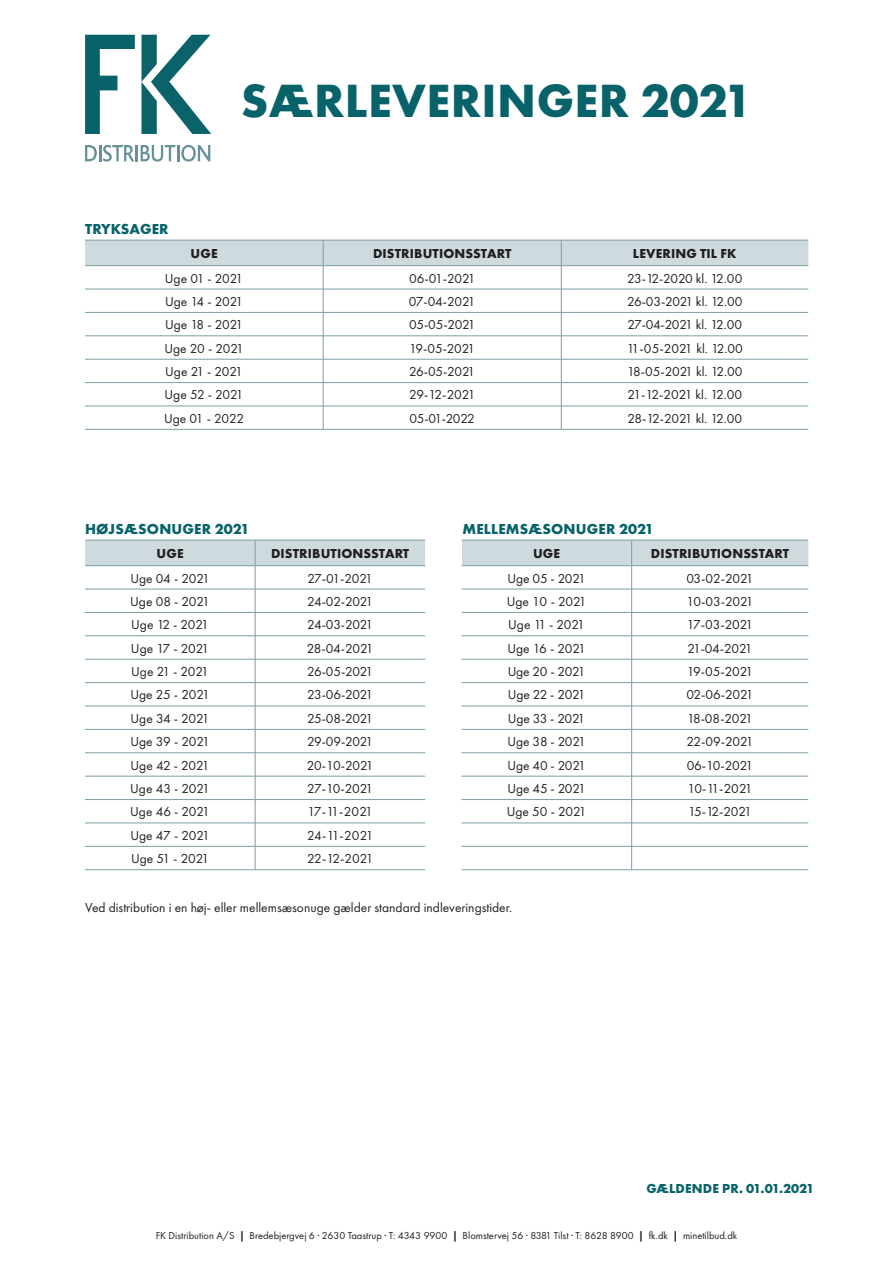
<style>
.page{position:relative;width:893px;height:1263px;background:#fff}
.page>*{position:absolute;margin:0;border:0;box-sizing:border-box;transform-origin:0 0}
.overskrift{font:700 48.45px "Futura PT";letter-spacing:.01em;color:#076369}
.M{font:700 15px "Futura PT";letter-spacing:.01em;color:#076369}
.Brødtekst{font:13.5px "Futura PT";letter-spacing:-.025em;color:#231f20}
.M-2{font:700 13.5px "Futura PT";letter-spacing:.01em;color:#231f20}
.lys_overskrift{font:13.5px "Futura PT";color:#231f20}
.Brødtekst-2{font:13.5px "Futura PT";color:#231f20}
.lys_overskrift-2{font:700 13.5px "Futura PT";letter-spacing:.01em;color:#076369}
.Brødtekst-3{font:13.5px "Futura PT";letter-spacing:-.005em;color:#231f20}
.Brødtekst-4{font:13.5px "Futura PT";letter-spacing:-.075em;color:#231f20}
.t1{font:10.5px "Futura PT";color:#231f20}
.s1{font-weight:700}
</style>
<div class="page">
<svg style="left:85px;top:240px;width:723px;height:189px"></svg>
<hr style="left:85px;top:429px;width:238px;height:1px;background:#7b9fa4">
<hr style="left:323px;top:429px;width:238px;height:1px;background:#7b9fa4">
<hr style="left:561px;top:429px;width:247px;height:1px;background:#7b9fa4">
<svg style="left:85px;top:540px;width:723px;height:330px"></svg>
<hr style="left:462px;top:869px;width:170px;height:1px;background:#7b9fa4">
<hr style="left:632px;top:869px;width:176px;height:1px;background:#7b9fa4">
<svg style="left:85px;top:35px;width:50px;height:99px"></svg>
<svg style="left:141px;top:35px;width:70px;height:99px"></svg>
<svg style="left:85px;top:145px;width:125px;height:17px"></svg>
<p class="M" style="left:85px;top:219px;width:85px">TRYKSAGER</p>
<p class="overskrift" style="left:241px;top:69px;width:513px">SÆRLEVERINGER 2021</p>
<p class="M-2" style="left:191px;top:245px;width:29px">UGE</p>
<p class="M-2" style="left:373px;top:245px;width:140px">DISTRIBUTIONSSTART</p>
<p class="M-2" style="left:633px;top:245px;width:105px">LEVERING TIL FK</p>
<p class="Brødtekst" style="left:165px;top:270px;width:80px">Uge 01 - 2021</p>
<p class="Brødtekst" style="left:409px;top:270px;width:68px">06-01-2021</p>
<p class="Brødtekst" style="left:627px;top:270px;width:117px">23-12-2020 kl. 12.00</p>
<p class="Brødtekst" style="left:165px;top:293px;width:80px">Uge 14 - 2021</p>
<p class="Brødtekst" style="left:409px;top:293px;width:68px">07-04-2021</p>
<p class="Brødtekst" style="left:627px;top:293px;width:117px">26-03-2021 kl. 12.00</p>
<p class="Brødtekst" style="left:165px;top:317px;width:80px">Uge 18 - 2021</p>
<p class="Brødtekst" style="left:409px;top:317px;width:68px">05-05-2021</p>
<p class="Brødtekst" style="left:627px;top:317px;width:116px">27-04-2021 kl. 12.00</p>
<p class="Brødtekst" style="left:164px;top:340px;width:81px">Uge 20 - 2021</p>
<p class="Brødtekst" style="left:409px;top:340px;width:68px">19-05-2021</p>
<p class="Brødtekst-3" style="left:627px;top:340px;width:117px">11-05-2021 kl. 12.00</p>
<p class="Brødtekst" style="left:165px;top:364px;width:79px">Uge 21 - 2021</p>
<p class="Brødtekst" style="left:409px;top:364px;width:67px">26-05-2021</p>
<p class="Brødtekst" style="left:627px;top:364px;width:117px">18-05-2021 kl. 12.00</p>
<p class="Brødtekst" style="left:165px;top:387px;width:81px">Uge 52 - 2021</p>
<p class="Brødtekst" style="left:409px;top:387px;width:68px">29-12-2021</p>
<p class="Brødtekst-4" style="left:627px;top:387px;width:116px">21-12-2021 kl. 12.00</p>
<p class="Brødtekst" style="left:164px;top:410px;width:81px">Uge 01 - 2022</p>
<p class="Brødtekst" style="left:410px;top:410px;width:67px">05-01-2022</p>
<p class="Brødtekst" style="left:627px;top:410px;width:116px">28-12-2021 kl. 12.00</p>
<p class="M" style="left:85px;top:519px;width:166px">HØJSÆSONUGER 2021</p>
<p class="M" style="left:463px;top:519px;width:193px">MELLEMSÆSONUGER 2021</p>
<p class="M-2" style="left:157px;top:545px;width:29px">UGE</p>
<p class="M-2" style="left:271px;top:545px;width:140px">DISTRIBUTIONSSTART</p>
<p class="M-2" style="left:533px;top:545px;width:29px">UGE</p>
<p class="M-2" style="left:651px;top:545px;width:140px">DISTRIBUTIONSSTART</p>
<p class="Brødtekst" style="left:130px;top:570px;width:81px">Uge 04 - 2021</p>
<p class="Brødtekst" style="left:307px;top:570px;width:67px">27-01-2021</p>
<p class="Brødtekst" style="left:508px;top:570px;width:80px">Uge 05 - 2021</p>
<p class="Brødtekst" style="left:686px;top:570px;width:69px">03-02-2021</p>
<p class="Brødtekst-2" style="left:130px;top:593px;width:81px">Uge 08 - 2021</p>
<p class="Brødtekst" style="left:307px;top:593px;width:67px">24-02-2021</p>
<p class="Brødtekst" style="left:507px;top:593px;width:81px">Uge 10 - 2021</p>
<p class="Brødtekst" style="left:687px;top:593px;width:68px">10-03-2021</p>
<p class="Brødtekst" style="left:131px;top:617px;width:79px">Uge 12 - 2021</p>
<p class="Brødtekst" style="left:307px;top:617px;width:67px">24-03-2021</p>
<p class="Brødtekst" style="left:508px;top:617px;width:78px">Uge 11 - 2021</p>
<p class="Brødtekst" style="left:687px;top:617px;width:68px">17-03-2021</p>
<p class="Brødtekst" style="left:131px;top:640px;width:80px">Uge 17 - 2021</p>
<p class="Brødtekst" style="left:307px;top:640px;width:68px">28-04-2021</p>
<p class="Brødtekst" style="left:507px;top:640px;width:80px">Uge 16 - 2021</p>
<p class="Brødtekst" style="left:687px;top:640px;width:67px">21-04-2021</p>
<p class="Brødtekst" style="left:131px;top:663px;width:79px">Uge 21 - 2021</p>
<p class="Brødtekst" style="left:307px;top:663px;width:67px">26-05-2021</p>
<p class="Brødtekst" style="left:508px;top:663px;width:79px">Uge 20 - 2021</p>
<p class="Brødtekst" style="left:687px;top:663px;width:68px">19-05-2021</p>
<p class="Brødtekst" style="left:130px;top:687px;width:81px">Uge 25 - 2021</p>
<p class="Brødtekst" style="left:307px;top:687px;width:67px">23-06-2021</p>
<p class="Brødtekst" style="left:508px;top:687px;width:79px">Uge 22 - 2021</p>
<p class="Brødtekst" style="left:686px;top:687px;width:69px">02-06-2021</p>
<p class="Brødtekst" style="left:131px;top:710px;width:81px">Uge 34 - 2021</p>
<p class="Brødtekst" style="left:307px;top:710px;width:67px">25-08-2021</p>
<p class="Brødtekst" style="left:508px;top:710px;width:79px">Uge 33 - 2021</p>
<p class="Brødtekst" style="left:687px;top:710px;width:67px">18-08-2021</p>
<p class="Brødtekst" style="left:130px;top:734px;width:81px">Uge 39 - 2021</p>
<p class="Brødtekst" style="left:307px;top:734px;width:67px">29-09-2021</p>
<p class="Brødtekst" style="left:508px;top:734px;width:80px">Uge 38 - 2021</p>
<p class="Brødtekst" style="left:686px;top:734px;width:69px">22-09-2021</p>
<p class="Brødtekst" style="left:131px;top:757px;width:81px">Uge 42 - 2021</p>
<p class="Brødtekst" style="left:307px;top:757px;width:68px">20-10-2021</p>
<p class="Brødtekst" style="left:508px;top:757px;width:80px">Uge 40 - 2021</p>
<p class="Brødtekst" style="left:687px;top:757px;width:68px">06-10-2021</p>
<p class="Brødtekst-2" style="left:130px;top:780px;width:81px">Uge 43 - 2021</p>
<p class="Brødtekst" style="left:307px;top:780px;width:67px">27-10-2021</p>
<p class="Brødtekst" style="left:508px;top:780px;width:80px">Uge 45 - 2021</p>
<p class="Brødtekst" style="left:687px;top:780px;width:66px">10-11-2021</p>
<p class="Brødtekst-2" style="left:130px;top:804px;width:81px">Uge 46 - 2021</p>
<p class="Brødtekst" style="left:307px;top:804px;width:67px">17-11-2021</p>
<p class="Brødtekst-2" style="left:507px;top:804px;width:81px">Uge 50 - 2021</p>
<p class="Brødtekst" style="left:688px;top:804px;width:65px">15-12-2021</p>
<p class="Brødtekst" style="left:130px;top:827px;width:81px">Uge 47 - 2021</p>
<p class="Brødtekst" style="left:307px;top:827px;width:68px">24-11-2021</p>
<p class="Brødtekst" style="left:131px;top:851px;width:79px">Uge 51 - 2021</p>
<p class="Brødtekst" style="left:307px;top:851px;width:68px">22-12-2021</p>
<p class="lys_overskrift" style="left:85px;top:899px;width:429px">Ved distribution i en høj- eller mellemsæsonuge gælder standard indleveringstider.</p>
<p class="lys_overskrift-2" style="left:646px;top:1180px;width:169px">GÆLDENDE PR. 01.01.2021</p>
<p class="t1" style="left:156px;top:1229px;width:583px">FK Distribution A/S <span class="s1">|</span> Bredebjergvej 6 · 2630 Taastrup · T: 4343 9900 <span class="s1">|</span> Blomstervej 56 · 8381 Tilst · T: 8628 8900 <span class="s1">|</span> fk.dk <span class="s1">|</span> minetilbud.dk</p>
</div>
